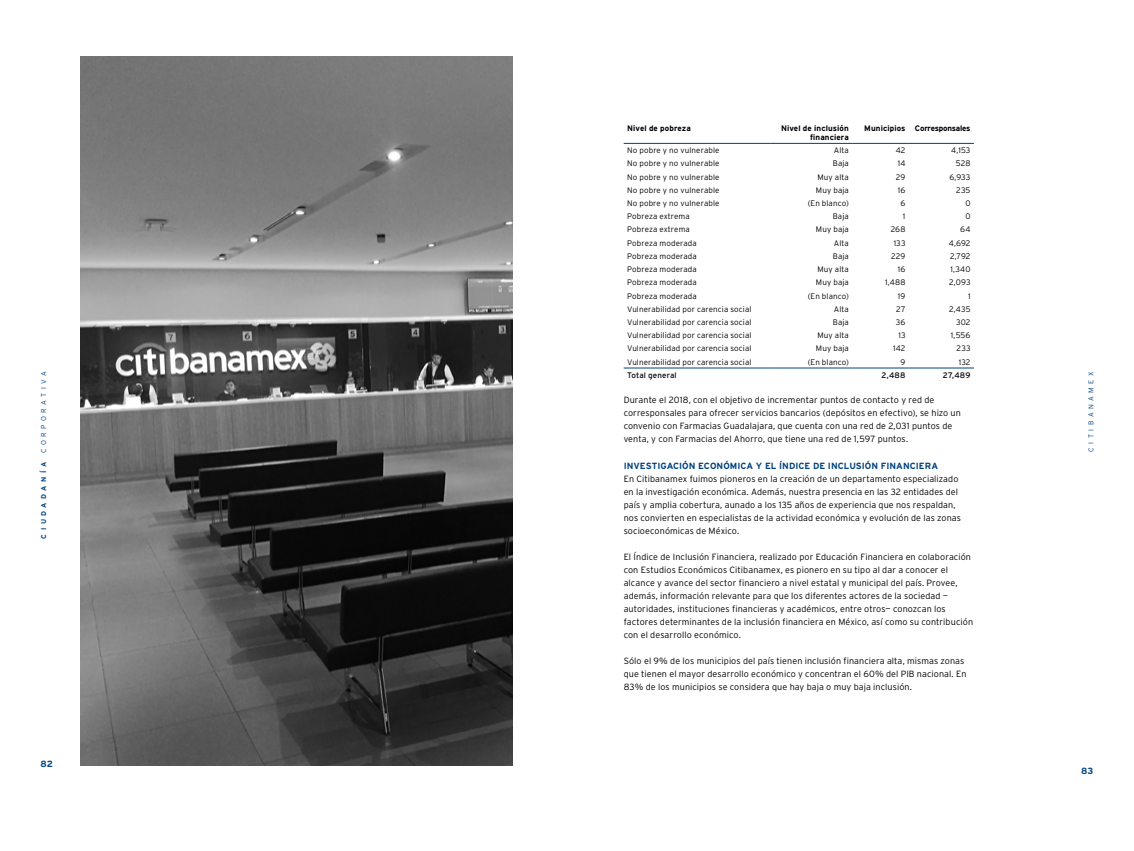
<style>
.page{position:relative;width:1134px;height:851px;background:#fff}
.page>*{position:absolute;margin:0;border:0;box-sizing:border-box;transform-origin:0 0}
.t1{font:300 9px/13px "Interstate";letter-spacing:.01em;color:#000}
.t2{font:700 9px "Interstate";letter-spacing:.005em;color:#004380}
.t3{font:300 8px "Interstate";letter-spacing:.015em;color:#000}
.t4{font:700 8px/9px "Interstate";letter-spacing:.01em;color:#000;text-align:right}
.t5{font:700 8px "Interstate";letter-spacing:-.025em;color:#000}
.t6{font:8px "Interstate";letter-spacing:.015em;color:#000}
.t7{font:300 7px "Interstate";letter-spacing:.5em;color:#004380}
.t8{font:700 7px "Interstate";letter-spacing:.5em;color:#004380}
</style>
<div class="page">
<hr style="left:624px;top:367px;width:146px;height:1px;background:#004380">
<hr style="left:770px;top:367px;width:82px;height:1px;background:#004380">
<hr style="left:852px;top:367px;width:57px;height:1px;background:#004380">
<hr style="left:909px;top:367px;width:65px;height:1px;background:#004380">
<hr style="left:624px;top:143px;width:146px;height:1px;background:#004380">
<hr style="left:770px;top:143px;width:82px;height:1px;background:#004380">
<hr style="left:852px;top:143px;width:57px;height:1px;background:#004380">
<hr style="left:909px;top:143px;width:65px;height:1px;background:#004380">
<img style="left:80px;top:57px;width:432px;height:708px">
<p class="t4" style="left:627px;top:124px;width:65px">Nivel de pobreza</p>
<p class="t4" style="left:781px;top:124px;width:69px">Nivel de inclusión financiera</p>
<p class="t5" style="left:864px;top:124px;width:108px">Municipios Corresponsales</p>
<p class="t3" style="left:627px;top:146px;width:94px">No pobre y no vulnerable</p>
<p class="t3" style="left:834px;top:146px;width:16px">Alta</p>
<p class="t3" style="left:896px;top:146px;width:11px">42</p>
<p class="t3" style="left:951px;top:146px;width:21px">4,153</p>
<p class="t3" style="left:627px;top:159px;width:94px">No pobre y no vulnerable</p>
<p class="t3" style="left:833px;top:159px;width:17px">Baja</p>
<p class="t3" style="left:898px;top:159px;width:9px">14</p>
<p class="t3" style="left:956px;top:159px;width:16px">528</p>
<p class="t3" style="left:627px;top:172px;width:94px">No pobre y no vulnerable</p>
<p class="t3" style="left:817px;top:172px;width:33px">Muy alta</p>
<p class="t3" style="left:896px;top:172px;width:11px">29</p>
<p class="t3" style="left:949px;top:172px;width:23px">6,933</p>
<p class="t3" style="left:627px;top:185px;width:94px">No pobre y no vulnerable</p>
<p class="t3" style="left:816px;top:185px;width:34px">Muy baja</p>
<p class="t3" style="left:898px;top:185px;width:9px">16</p>
<p class="t3" style="left:956px;top:185px;width:16px">235</p>
<p class="t3" style="left:627px;top:199px;width:94px">No pobre y no vulnerable</p>
<p class="t3" style="left:808px;top:199px;width:43px">(En blanco)</p>
<p class="t3" style="left:900px;top:199px;width:6px">6</p>
<p class="t3" style="left:965px;top:199px;width:7px">0</p>
<p class="t3" style="left:627px;top:212px;width:64px">Pobreza extrema</p>
<p class="t3" style="left:833px;top:212px;width:17px">Baja</p>
<p class="t3" style="left:903px;top:212px;width:4px">1</p>
<p class="t3" style="left:965px;top:212px;width:7px">0</p>
<p class="t3" style="left:627px;top:225px;width:64px">Pobreza extrema</p>
<p class="t3" style="left:816px;top:225px;width:34px">Muy baja</p>
<p class="t3" style="left:891px;top:225px;width:16px">268</p>
<p class="t3" style="left:960px;top:225px;width:12px">64</p>
<p class="t3" style="left:627px;top:238px;width:71px">Pobreza moderada</p>
<p class="t3" style="left:834px;top:238px;width:16px">Alta</p>
<p class="t3" style="left:894px;top:238px;width:13px">133</p>
<p class="t3" style="left:949px;top:238px;width:23px">4,692</p>
<p class="t3" style="left:627px;top:251px;width:71px">Pobreza moderada</p>
<p class="t3" style="left:833px;top:251px;width:17px">Baja</p>
<p class="t3" style="left:891px;top:251px;width:16px">229</p>
<p class="t3" style="left:950px;top:251px;width:22px">2,792</p>
<p class="t3" style="left:627px;top:265px;width:71px">Pobreza moderada</p>
<p class="t3" style="left:817px;top:265px;width:33px">Muy alta</p>
<p class="t3" style="left:898px;top:265px;width:9px">16</p>
<p class="t3" style="left:950px;top:265px;width:22px">1,340</p>
<p class="t3" style="left:627px;top:278px;width:71px">Pobreza moderada</p>
<p class="t3" style="left:816px;top:278px;width:34px">Muy baja</p>
<p class="t3" style="left:885px;top:278px;width:22px">1,488</p>
<p class="t3" style="left:949px;top:278px;width:23px">2,093</p>
<p class="t3" style="left:627px;top:291px;width:71px">Pobreza moderada</p>
<p class="t3" style="left:808px;top:291px;width:43px">(En blanco)</p>
<p class="t3" style="left:898px;top:291px;width:9px">19</p>
<p class="t3" style="left:968px;top:291px;width:4px">1</p>
<p class="t3" style="left:627px;top:304px;width:126px">Vulnerabilidad por carencia social</p>
<p class="t3" style="left:834px;top:304px;width:16px">Alta</p>
<p class="t3" style="left:896px;top:304px;width:11px">27</p>
<p class="t3" style="left:949px;top:304px;width:23px">2,435</p>
<p class="t3" style="left:627px;top:317px;width:126px">Vulnerabilidad por carencia social</p>
<p class="t3" style="left:833px;top:317px;width:17px">Baja</p>
<p class="t3" style="left:896px;top:317px;width:11px">36</p>
<p class="t3" style="left:956px;top:317px;width:16px">302</p>
<p class="t3" style="left:627px;top:331px;width:126px">Vulnerabilidad por carencia social</p>
<p class="t3" style="left:817px;top:331px;width:33px">Muy alta</p>
<p class="t3" style="left:898px;top:331px;width:9px">13</p>
<p class="t3" style="left:951px;top:331px;width:21px">1,556</p>
<p class="t3" style="left:627px;top:344px;width:126px">Vulnerabilidad por carencia social</p>
<p class="t3" style="left:816px;top:344px;width:34px">Muy baja</p>
<p class="t3" style="left:893px;top:344px;width:14px">142</p>
<p class="t3" style="left:956px;top:344px;width:15px">233</p>
<p class="t3" style="left:627px;top:357px;width:126px">Vulnerabilidad por carencia social</p>
<p class="t3" style="left:808px;top:357px;width:43px">(En blanco)</p>
<p class="t3" style="left:900px;top:357px;width:6px">9</p>
<p class="t3" style="left:959px;top:357px;width:13px">132</p>
<p class="t6" style="left:627px;top:370px;width:51px">Total general</p>
<p class="t6" style="left:882px;top:370px;width:25px">2,488</p>
<p class="t6" style="left:943px;top:370px;width:29px">27,489</p>
<p class="t1" style="left:624px;top:393px;width:339px">Durante el 2018, con el objetivo de incrementar puntos de contacto y red de corresponsales para ofrecer servicios bancarios (depósitos en efectivo), se hizo un convenio con Farmacias Guadalajara, que cuenta con una red de 2,031 puntos de venta, y con Farmacias del Ahorro, que tiene una red de 1,597 puntos.</p>
<p class="t2" style="left:624px;top:461px;width:316px">INVESTIGACIÓN ECONÓMICA Y EL ÍNDICE DE INCLUSIÓN FINANCIERA</p>
<p class="t1" style="left:624px;top:472px;width:339px">En Citibanamex fuimos pioneros en la creación de un departamento especializado en la investigación económica. Además, nuestra presencia en las 32 entidades del país y amplia cobertura, aunado a los 135 años de experiencia que nos respaldan, nos convierten en especialistas de la actividad económica y evolución de las zonas socioeconómicas de México.</p>
<p class="t1" style="left:624px;top:550px;width:351px">El Índice de Inclusión Financiera, realizado por Educación Financiera en colaboración con Estudios Económicos Citibanamex, es pionero en su tipo al dar a conocer el alcance y avance del sector financiero a nivel estatal y municipal del país. Provee, además, información relevante para que los diferentes actores de la sociedad — autoridades, instituciones financieras y académicos, entre otros— conozcan los factores determinantes de la inclusión financiera en México, así como su contribución con el desarrollo económico.</p>
<p class="t1" style="left:624px;top:654px;width:344px">Sólo el 9% de los municipios del país tienen inclusión financiera alta, mismas zonas que tienen el mayor desarrollo económico y concentran el 60% del PIB nacional. En<br>83% de los municipios se considera que hay baja o muy baja inclusión.</p>
<p class="t7" style="left:40px;top:453px;width:83px;rotate:-90deg">CORPORATIVA</p>
<p class="t7" style="left:1087px;top:451px;width:81px;rotate:-90deg">CITIBANAMEX</p>
<p class="t8" style="left:40px;top:538px;width:78px;rotate:-90deg">CIUDADANÍA</p>
<p class="t2" style="left:41px;top:758px;width:14px">82</p>
<p class="t2" style="left:1081px;top:765px;width:14px">83</p>
</div>
